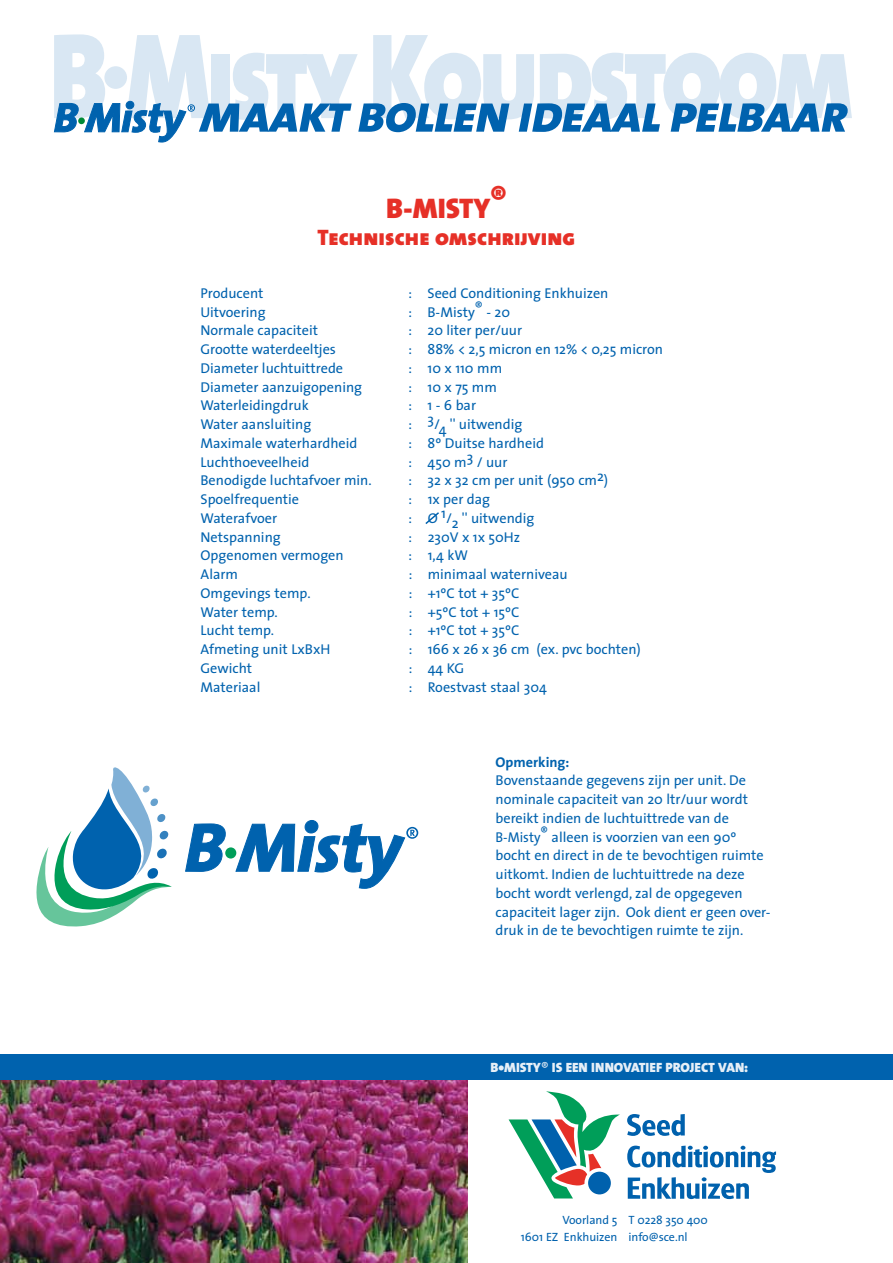
<style>
.page{position:relative;width:893px;height:1263px;background:#fff}
.page>*{position:absolute;margin:0;border:0;box-sizing:border-box;transform-origin:0 0}
.t1{font:28.5px "The Sans Black Caps";color:#e63027}
.t2{font:22.5px "The Sans Black Caps";color:#e63027}
.t3{font:14.25px/18.8px "The Sans";color:#0062ae}
.t4{font:700 14.25px "The Sans";color:#0062ae}
.t5{font:900 13.5px "The Sans";color:#e6eff7}
.t6{font:12px/16.5px "The Sans";letter-spacing:-.005em;color:#0061ad}
.s1{font-weight:400}
</style>
<div class="page">
<svg style="left:425px;top:512px;width:14px;height:12px"></svg>
<svg style="left:185px;top:823px;width:41px;height:49px"></svg>
<div style="left:225px;top:847px;width:11px;height:11px;background:#009e59;border-radius:50%"></div>
<svg style="left:235px;top:820px;width:183px;height:69px"></svg>
<svg style="left:36px;top:767px;width:136px;height:160px"></svg>
<img style="left:0;top:1080px;width:468px;height:183px">
<div style="left:0;top:1054px;width:893px;height:26px;background:#0062ae"></div>
<svg style="left:627px;top:1114px;width:58px;height:22px"></svg>
<svg style="left:627px;top:1145px;width:149px;height:54px"></svg>
<svg style="left:509px;top:1091px;width:111px;height:107px"></svg>
<svg style="left:54px;top:34px;width:798px;height:108px"></svg>
<h1 class="t1" style="left:386px;top:184px;width:122px">B-MISTY®</h1>
<h2 class="t2" style="left:318px;top:218px;width:259px">Technische omschrijving</h2>
<p class="t3" style="left:200px;top:283px;width:65px">Producent</p>
<p class="t3" style="left:408px;top:283px;width:201px">: Seed Conditioning Enkhuizen</p>
<p class="t3" style="left:200px;top:302px;width:67px">Uitvoering</p>
<p class="t3" style="left:408px;top:302px;width:103px">: B-Misty® - 20</p>
<p class="t3" style="left:200px;top:321px;width:119px">Normale capaciteit</p>
<p class="t3" style="left:408px;top:321px;width:115px">: 20 liter per/uur</p>
<p class="t3" style="left:200px;top:339px;width:137px">Grootte waterdeeltjes</p>
<p class="t3" style="left:408px;top:339px;width:256px">: 88% &lt; 2,5 micron en 12% &lt; 0,25 micron</p>
<p class="t3" style="left:200px;top:358px;width:144px">Diameter luchtuittrede</p>
<p class="t3" style="left:408px;top:358px;width:95px">: 10 x 110 mm</p>
<p class="t3" style="left:200px;top:377px;width:163px">Diameter aanzuigopening</p>
<p class="t3" style="left:408px;top:377px;width:90px">: 10 x 75 mm</p>
<p class="t3" style="left:200px;top:396px;width:110px">Waterleidingdruk</p>
<p class="t3" style="left:409px;top:396px;width:69px">: 1 - 6 bar</p>
<p class="t3" style="left:200px;top:414px;width:112px">Water aansluiting</p>
<p class="t3" style="left:409px;top:414px;width:115px">: 3/4 '' uitwendig</p>
<p class="t3" style="left:200px;top:433px;width:158px">Maximale waterhardheid</p>
<p class="t3" style="left:409px;top:433px;width:137px">: 8º Duitse hardheid</p>
<p class="t3" style="left:200px;top:452px;width:110px">Luchthoeveelheid</p>
<p class="t3" style="left:409px;top:452px;width:100px">: 450 m3 / uur</p>
<p class="t3" style="left:200px;top:471px;width:173px">Benodigde luchtafvoer min.</p>
<p class="t3" style="left:409px;top:471px;width:201px">: 32 x 32 cm per unit (950 cm2)</p>
<p class="t3" style="left:201px;top:489px;width:100px">Spoelfrequentie</p>
<p class="t3" style="left:409px;top:489px;width:83px">: 1x per dag</p>
<p class="t3" style="left:201px;top:508px;width:78px">Waterafvoer</p>
<p class="t3" style="left:409px;top:508px;width:127px">: O 1/2 '' uitwendig</p>
<p class="t3" style="left:201px;top:527px;width:82px">Netspanning</p>
<p class="t3" style="left:409px;top:527px;width:113px">: 230V x 1x 50Hz</p>
<p class="t3" style="left:201px;top:546px;width:145px">Opgenomen vermogen</p>
<p class="t3" style="left:409px;top:546px;width:61px">: 1,4 kW</p>
<p class="t3" style="left:201px;top:564px;width:39px">Alarm</p>
<p class="t3" style="left:409px;top:564px;width:161px">: minimaal waterniveau</p>
<p class="t3" style="left:201px;top:583px;width:112px">Omgevings temp.</p>
<p class="t3" style="left:409px;top:583px;width:112px">: +1ºC tot + 35ºC</p>
<p class="t3" style="left:201px;top:602px;width:79px">Water temp.</p>
<p class="t3" style="left:409px;top:602px;width:112px">: +5ºC tot + 15ºC</p>
<p class="t3" style="left:201px;top:621px;width:75px">Lucht temp.</p>
<p class="t3" style="left:409px;top:621px;width:112px">: +1ºC tot + 35ºC</p>
<p class="t3" style="left:201px;top:639px;width:131px">Afmeting unit LxBxH</p>
<p class="t3" style="left:409px;top:639px;width:234px">: 166 x 26 x 36 cm (ex. pvc bochten)</p>
<p class="t3" style="left:201px;top:658px;width:53px">Gewicht</p>
<p class="t3" style="left:409px;top:658px;width:57px">: 44 KG</p>
<p class="t3" style="left:201px;top:677px;width:61px">Materiaal</p>
<p class="t3" style="left:409px;top:677px;width:140px">: Roestvast staal 304</p>
<p class="t4" style="left:496px;top:750px;width:75px">Opmerking:</p>
<p class="t3" style="left:496px;top:771px;width:277px">Bovenstaande gegevens zijn per unit. De nominale capaciteit van 20 ltr/uur wordt bereikt indien de luchtuittrede van de B-Misty® alleen is voorzien van een 90º bocht en direct in de te bevochtigen ruimte uitkomt. Indien de luchtuittrede na deze bocht wordt verlengd, zal de opgegeven capaciteit lager zijn. Ook dient er geen over&shy;druk in de te bevochtigen ruimte te zijn.</p>
<p class="t5" style="left:490px;top:1056px;width:259px">B•MISTY<span class="s1">®</span> IS EEN INNOVATI EF PROJECT VAN:</p>
<p class="t6" style="left:521px;top:1211px;width:98px;text-align:right">Voorland 5<br>1601 EZ Enkhuizen</p>
<p class="t6" style="left:628px;top:1211px;width:81px">T 0228 350 400 info@sce.nl</p>
</div>
